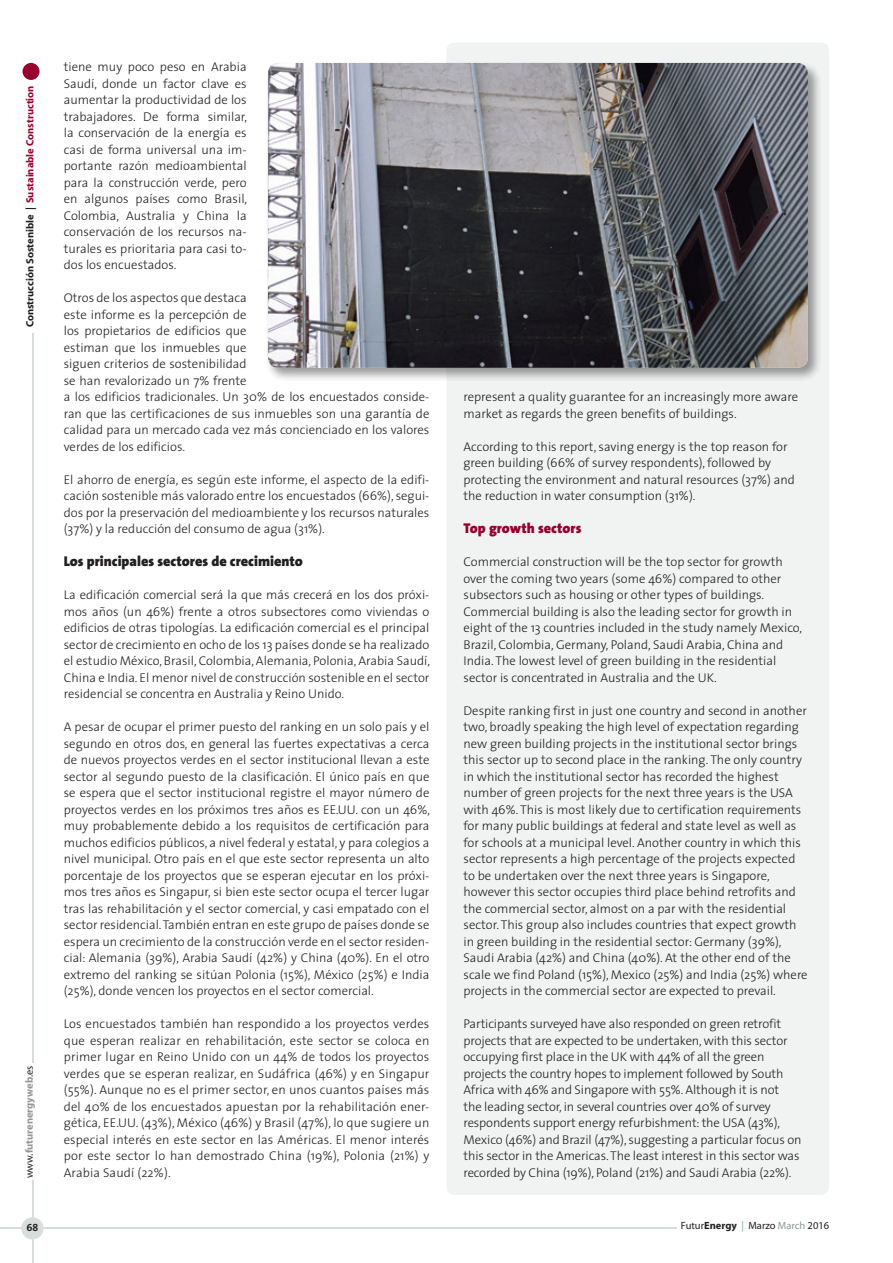
<style>
.page{position:relative;width:893px;height:1263px;background:#fff}
.page>*{position:absolute;margin:0;border:0;box-sizing:border-box;transform-origin:0 0}
.Ladillo_Texto_españo{font:900 14.25px "The Sans";color:#231f20}
.Ladillo_Texto{font:900 14.25px "The Sans";color:#98012d}
.Texto{font:300 12.75px/16.5px "The Sans";color:#231f20;text-align:justify}
.Texto_ingles{font:300 12.75px/16.5px "The Sans";color:#231f20}
.t1{font:700 10.5px "Myriad";color:#231f20}
.t2{font:10.5px "Myriad";color:#231f20}
.t3{font:700 10.5px "Myriad";color:#939598}
.t4{font:10.5px "The Sans Bold Caps";color:#231f20}
.s1{color:#98012d}
.s2{font-weight:400;color:#231f20}
.s3{font-weight:700}
.s4{color:#8b9b92}
</style>
<div class="page">
<div style="left:23px;top:63px;width:17px;height:17px;background:#98012d;border-radius:50%"></div>
<hr style="left:32px;top:333px;width:1px;height:729px;background:#d7ddda">
<hr style="left:0;top:1228px;width:677px;height:1px;background:#d7ddda">
<hr style="left:32px;top:1180px;width:1px;height:83px;background:#d7ddda">
<div style="left:21px;top:1217px;width:22px;height:22px;background:#d7ddda;border-radius:50%"></div>
<div style="left:446px;top:43px;width:383px;height:1152px;background:#f0f3f2;border-radius:9px"></div>
<div style="left:265px;top:61px;width:557px;height:321px;background:#231f20;opacity:.45"></div>
<img style="left:268px;top:63px;width:540px;height:305px">
<p class="t1" style="left:24px;top:327px;width:243px;rotate:-90deg">Construcción Sostenible | <span class="s1">Sustainable Construction</span></p>
<p class="t3" style="left:24px;top:1178px;width:114px;rotate:-90deg"><span class="s2">www.</span>futurenergyweb<span class="s2">.es</span></p>
<p class="Texto" style="left:64px;top:58px;width:185px">tiene muy poco peso en Arabia Saudí, donde un factor clave es aumentar la productividad de los trabajadores. De forma similar, la conservación de la energía es casi de forma universal una im&shy;portante razón medioambiental para la construcción verde, pero en algunos países como Brasil, Colombia, Australia y China la conservación de los recursos na&shy;turales es prioritaria para casi to&shy;dos los encuestados.</p>
<p class="Texto" style="left:64px;top:289px;width:367px;text-align:left">Otros de los aspectos que destaca<br>este informe es la percepción de<br>los propietarios de edificios que<br>estiman que los inmuebles que<br>siguen criterios de sostenibilidad<br>se han revalorizado un 7% frente<br>a los edificios tradicionales. Un 30% de los encuestados conside&shy;ran que las certificaciones de sus inmuebles son una garantía de calidad para un mercado cada vez más concienciado en los valores verdes de los edificios.</p>
<p class="Texto" style="left:64px;top:471px;width:367px">El ahorro de energía, es según este informe, el aspecto de la edifi&shy;cación sostenible más valorado entre los encuestados (66%), segui&shy;dos por la preservación del medioambiente y los recursos naturales (37%) y la reducción del consumo de agua (31%).</p>
<p class="Ladillo_Texto_españo" style="left:64px;top:549px;width:241px">Los principales sectores de crecimiento</p>
<p class="Texto" style="left:64px;top:586px;width:368px">La edificación comercial será la que más crecerá en los dos próxi&shy;mos años (un 46%) frente a otros subsectores como viviendas o edificios de otras tipologías. La edificación comercial es el principal sector de crecimiento en ocho de los 13 países donde se ha realizado el estudio México, Brasil, Colombia, Alemania, Polonia, Arabia Saudí, China e India. El menor nivel de construcción sostenible en el sector residencial se concentra en Australia y Reino Unido.</p>
<p class="Texto" style="left:64px;top:718px;width:368px">A pesar de ocupar el primer puesto del ranking en un solo país y el segundo en otros dos, en general las fuertes expectativas a cerca de nuevos proyectos verdes en el sector institucional llevan a este sector al segundo puesto de la clasificación. El único país en que se espera que el sector institucional registre el mayor número de proyectos verdes en los próximos tres años es EE.UU. con un 46%, muy probablemente debido a los requisitos de certificación para muchos edificios públicos, a nivel federal y estatal, y para colegios a nivel municipal. Otro país en el que este sector representa un alto porcentaje de los proyectos que se esperan ejecutar en los próxi&shy;mos tres años es Singapur, si bien este sector ocupa el tercer lugar tras las rehabilitación y el sector comercial, y casi empatado con el sector residencial. También entran en este grupo de países donde se espera un crecimiento de la construcción verde en el sector residen&shy;cial: Alemania (39%), Arabia Saudí (42%) y China (40%). En el otro extremo del ranking se sitúan Polonia (15%), México (25%) e India (25%), donde vencen los proyectos en el sector comercial.</p>
<p class="Texto" style="left:64px;top:1015px;width:367px">Los encuestados también han respondido a los proyectos verdes que esperan realizar en rehabilitación, este sector se coloca en primer lugar en Reino Unido con un 44% de todos los proyectos verdes que se esperan realizar, en Sudáfrica (46%) y en Singapur (55%). Aunque no es el primer sector, en unos cuantos países más del 40% de los encuestados apuestan por la rehabilitación ener&shy;gética, EE.UU. (43%), México (46%) y Brasil (47%), lo que sugiere un especial interés en este sector en las Américas. El menor interés por este sector lo han demostrado China (19%), Polonia (21%) y Arabia Saudí (22%).</p>
<p class="Texto_ingles" style="left:463px;top:388px;width:336px">represent a quality guarantee for an increasingly more aware market as regards the green benefits of buildings.</p>
<p class="Texto_ingles" style="left:463px;top:438px;width:333px">According to this report, saving energy is the top reason for green building (66% of survey respondents), followed by protecting the environment and natural resources (37%) and the reduction in water consumption (31%).</p>
<p class="Ladillo_Texto" style="left:463px;top:516px;width:119px">Top growth sectors</p>
<p class="Texto_ingles" style="left:463px;top:553px;width:340px">Commercial construction will be the top sector for growth over the coming two years (some 46%) compared to other subsectors such as housing or other types of buildings.<br>Commercial building is also the leading sector for growth in eight of the 13 countries included in the study namely Mexico, Brazil, Colombia, Germany, Poland, Saudi Arabia, China and India. The lowest level of green building in the residential sector is concentrated in Australia and the UK.</p>
<p class="Texto_ingles" style="left:463px;top:702px;width:346px">Despite ranking first in just one country and second in another two, broadly speaking the high level of expectation regarding new green building projects in the institutional sector brings this sector up to second place in the ranking. The only country in which the institutional sector has recorded the highest number of green projects for the next three years is the USA with 46%. This is most likely due to certification requirements for many public buildings at federal and state level as well as for schools at a municipal level. Another country in which this sector represents a high percentage of the projects expected to be undertaken over the next three years is Singapore, however this sector occupies third place behind retrofits and the commercial sector, almost on a par with the residential sector. This group also includes countries that expect growth in green building in the residential sector: Germany (39%), Saudi Arabia (42%) and China (40%). At the other end of the scale we find Poland (15%), Mexico (25%) and India (25%) where projects in the commercial sector are expected to prevail.</p>
<p class="Texto_ingles" style="left:463px;top:1015px;width:339px">Participants surveyed have also responded on green retrofit projects that are expected to be undertaken, with this sector occupying first place in the UK with 44% of all the green projects the country hopes to implement followed by South Africa with 46% and Singapore with 55%. Although it is not<br>the leading sector, in several countries over 40% of survey respondents support energy refurbishment: the USA (43%), Mexico (46%) and Brazil (47%), suggesting a particular focus on this sector in the Americas. The least interest in this sector was recorded by China (19%), Poland (21%) and Saudi Arabia (22%).</p>
<p class="t4" style="left:27px;top:1219px;width:13px">68</p>
<p class="t2" style="left:681px;top:1220px;width:150px">Futur<span class="s3">Energy</span> <span class="s4">|</span> Marzo <span class="s4">March</span> 2016</p>
</div>
